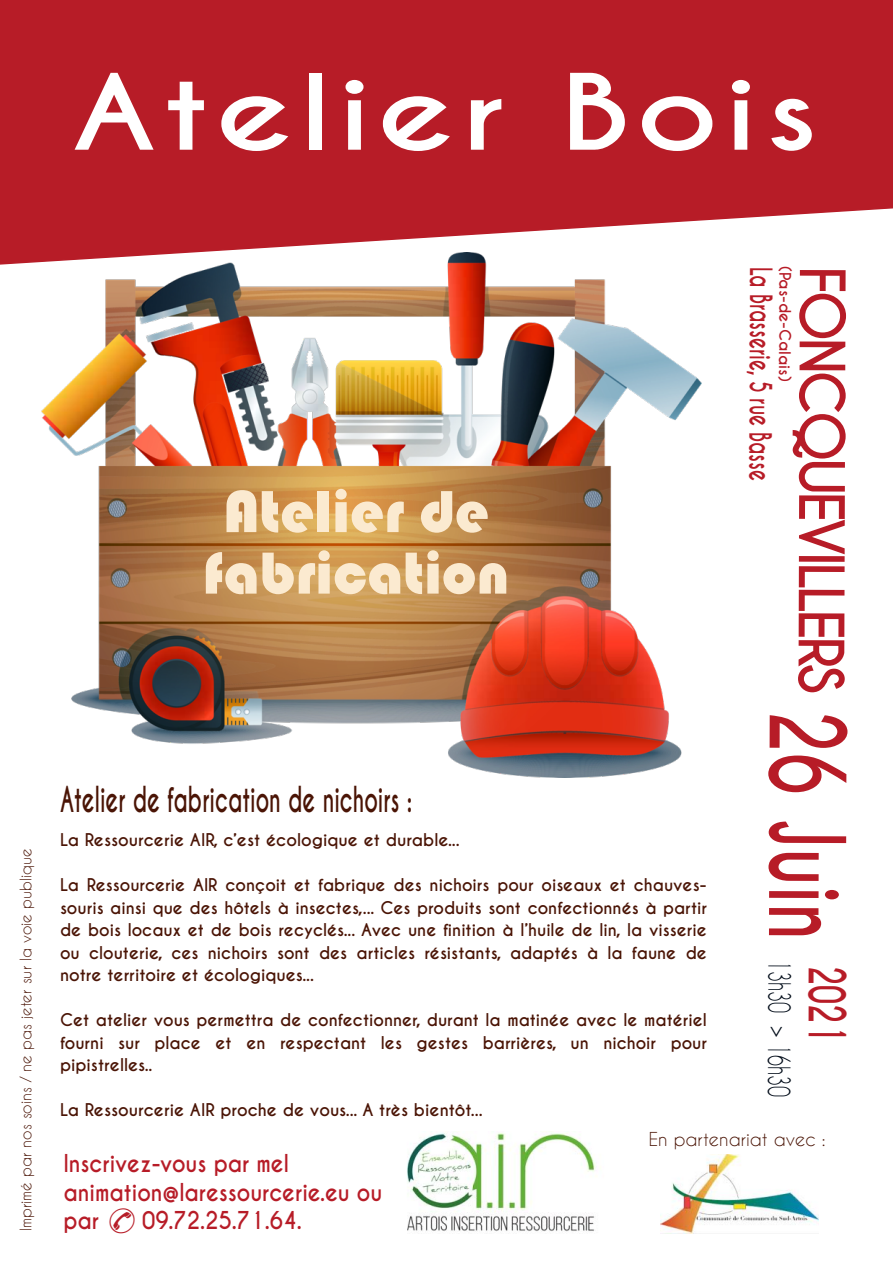
<style>
.page{position:relative;width:893px;height:1263px;background:#fff}
.page>*{position:absolute;margin:0;border:0;box-sizing:border-box;transform-origin:0 0}
.t1{font:700 98.4px "Caviar Dreams";letter-spacing:.05em;color:#fff;scale:1.29 1}
.t2{font:700 98.4px "Caviar Dreams";color:#b71c27;scale:.68 1}
.t3{font:61.5px/61.5px "Bauhaus 93";color:#fbead0;text-align:center}
.t4{font:700 58.5px "Caviar Dreams";letter-spacing:-.08em;color:#b71c27;scale:.95 1}
.t5{font:700 48px "Caviar Dreams";color:#b71c27;scale:.62 1}
.t6{font:700 33.6px "Caviar Dreams";color:#4a1405;scale:.63 1}
.t7{font:700 28.8px "Caviar Dreams";letter-spacing:-.005em;color:#b71c27;scale:.62 1}
.t8{font:28.8px "Caviar Dreams";letter-spacing:-.01em;color:#000b18;scale:.62 1}
.t9{font:700 23.1px/28.5px "Caviar Dreams";color:#b71c27;scale:.91 1}
.t10{font:18px "Caviar Dreams";color:#4a1405}
.t11{font:700 16.5px/22.5px "Caviar Dreams";color:#4a1405;text-align:justify}
.t12{font:15px "Caviar Dreams";color:#4a1405}
.t13{font:700 15px "Caviar Dreams";letter-spacing:-.01em;color:#b71c27}
</style>
<div class="page">
<img style="left:42px;top:267px;width:660px;height:511px">
<img style="left:660px;top:1155px;width:159px;height:78px">
<svg style="left:0;top:0;width:893px;height:267px"></svg>
<img style="left:407px;top:1131px;width:189px;height:101px">
<h1 class="t1" style="left:72px;top:53px;width:580px">Atelier Bois</h1>
<p class="t12" style="left:17px;top:1231px;width:384px;rotate:-90deg">Imprimé par nos soins / ne pas jeter sur la voie publique</p>
<h2 class="t3" style="left:203px;top:481px;width:309px">Atelier de fabrication</h2>
<p class="t13" style="left:794px;top:266px;width:117px;rotate:90deg">(Pas-de-Ca al is)</p>
<h3 class="t7" style="left:778px;top:267px;width:347px;rotate:90deg">La B ar sser ei , 5 ur e Basse</h3>
<h3 class="t4" style="left:856px;top:266px;width:452px;rotate:90deg">OF NCQUEV LI LERS</h3>
<h1 class="t2" style="left:866px;top:710px;width:340px;rotate:90deg">26 Ju ni</h1>
<h3 class="t6" style="left:60px;top:779px;width:561px">Atelier de fabrication de nichoirs :</h3>
<p class="t11" style="left:60px;top:829px;width:401px">La Ressourcerie AIR, c’est écologique et durable...</p>
<p class="t11" style="left:60px;top:874px;width:648px">La Ressourcerie AIR conçoit et fabrique des nichoirs pour oiseaux et chauves&shy;souris ainsi que des hôtels à insectes,... Ces produits sont confectionnés à partir de bois locaux et de bois recyclés... Avec une finition à l’huile de lin, la visserie ou clouterie, ces nichoirs sont des articles résistants, adaptés à la faune de notre territoire et écologiques...</p>
<p class="t11" style="left:60px;top:1009px;width:648px">Cet atelier vous permettra de confectionner, durant la matinée avec le matériel fourni sur place et en respectant les gestes barrières, un nichoir pour pipistrelles..</p>
<p class="t11" style="left:60px;top:1099px;width:424px">La Ressourcerie AIR proche de vous... A très bientôt...</p>
<p class="t10" style="left:649px;top:1129px;width:178px">En partenariat avec :</p>
<h3 class="t9" style="left:63px;top:1150px;width:352px">Inscrivez-vous par mel animation@laressourcerie.eu ou</h3>
<h3 class="t8" style="left:796px;top:960px;width:222px;rotate:90deg">13h30 &gt; 16h30</h3>
<h3 class="t5" style="left:856px;top:966px;width:128px;rotate:90deg">2021</h3>
<h3 class="t9" style="left:63px;top:1207px;width:41px">par</h3>
<h3 class="t9" style="left:142px;top:1207px;width:177px">09.72.25.71.64.</h3>
</div>
